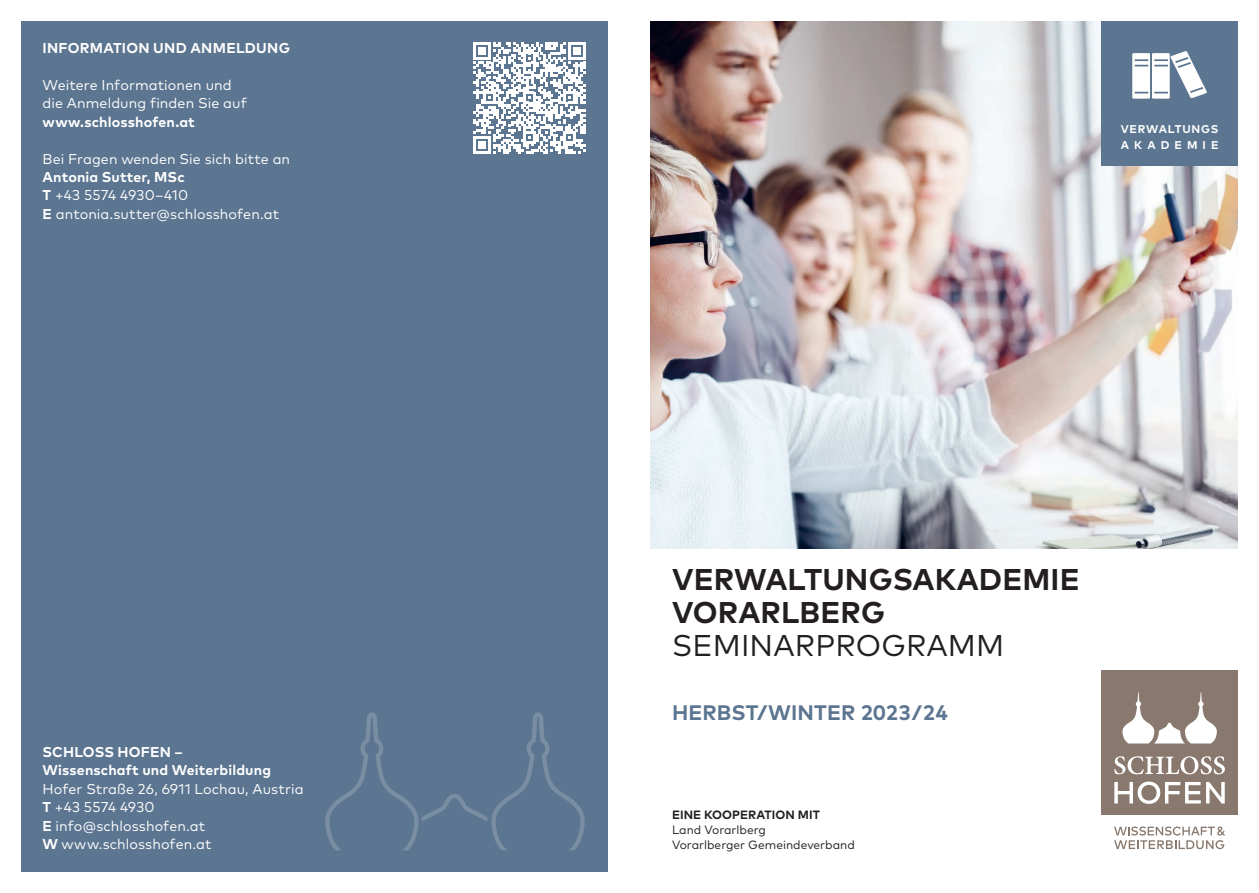
<style>
.page{position:relative;width:1259px;height:893px;background:#fff}
.page>*{position:absolute;margin:0;border:0;box-sizing:border-box;transform-origin:0 0}
.t1{font:700 30px "Mark Pro";letter-spacing:.005em;color:#231f20}
.t2{font:30px "Mark Pro";letter-spacing:.005em;color:#231f20}
.t3{font:700 21px "Mark Pro";letter-spacing:.005em;color:#5c7590}
.t4{font:14.25px/18.5px "Mark Pro";letter-spacing:.005em;color:#fff}
.t5{font:700 14.25px/18.5px "Mark Pro";letter-spacing:.01em;color:#fff}
.t6{font:12px "Mark Pro";color:#231f20}
.t7{font:700 12px "Mark Pro";letter-spacing:.005em;color:#231f20}
.t8{font:700 11.25px "Mark Pro";letter-spacing:.07em;color:#fff}
.t9{font:700 11.25px "Mark Pro";letter-spacing:.45em;color:#fff}
.s1{font-weight:700}
</style>
<div class="page">
<img style="left:651px;top:21px;width:586px;height:528px">
<div style="left:1101px;top:21px;width:136px;height:145px;background:#5c7590"></div>
<svg style="left:1132px;top:51px;width:75px;height:48px"></svg>
<div style="left:1101px;top:671px;width:136px;height:144px;background:#88786d"></div>
<svg style="left:1114px;top:756px;width:111px;height:18px"></svg>
<svg style="left:1114px;top:781px;width:86px;height:23px"></svg>
<svg style="left:1206px;top:782px;width:18px;height:21px"></svg>
<svg style="left:1122px;top:692px;width:94px;height:51px"></svg>
<svg style="left:1114px;top:826px;width:111px;height:23px"></svg>
<div style="left:21px;top:21px;width:587px;height:851px;background:#5c7590"></div>
<svg style="left:325px;top:713px;width:260px;height:137px"></svg>
<svg style="left:473px;top:42px;width:112px;height:112px"></svg>
<p class="t5" style="left:43px;top:37px;width:249px">INFORMATION UND ANMELDUNG</p>
<p class="t4" style="left:43px;top:74px;width:206px">Weitere Informationen und die Anmeldung finden Sie auf <span class="s1">www.schlosshofen.at</span></p>
<p class="t4" style="left:43px;top:148px;width:249px">Bei Fragen wenden Sie sich bitte an</p>
<p class="t4" style="left:43px;top:167px;width:238px"><span class="s1">Antonia Sutter, MSc<br>T</span> +43 5574 4930–410<br><span class="s1">E</span> antonia.sutter@schlosshofen.at</p>
<p class="t5" style="left:43px;top:741px;width:230px">SCHLOSS HOFEN –<br>Wissenschaft und Weiterbildung</p>
<p class="t4" style="left:43px;top:778px;width:262px">Hofer Straße 26, 6911 Lochau, Austria</p>
<p class="t4" style="left:43px;top:797px;width:114px"><span class="s1">T</span> +43 5574 4930</p>
<p class="t4" style="left:43px;top:815px;width:171px"><span class="s1">E</span> info@schlosshofen.at<br><span class="s1">W</span> www.schlosshofen.at</p>
<p class="t8" style="left:1120px;top:121px;width:99px">VERWALTUNGS</p>
<p class="t9" style="left:1120px;top:136px;width:99px">AKADEMIE</p>
<p class="t1" style="left:672px;top:556px;width:409px">VERWALTUNGSAKADEMIE</p>
<p class="t1" style="left:672px;top:589px;width:214px">VORARLBERG</p>
<p class="t2" style="left:672px;top:623px;width:334px">SEMINARPROGRAMM</p>
<p class="t3" style="left:672px;top:697px;width:277px">HERBST/WINTER 2023/24</p>
<p class="t7" style="left:672px;top:806px;width:149px">EINE KOOPERATION MIT</p>
<p class="t6" style="left:672px;top:821px;width:95px">Land Vorarlberg</p>
<p class="t6" style="left:672px;top:836px;width:184px">Vorarlberger Gemeindeverband</p>
</div>
